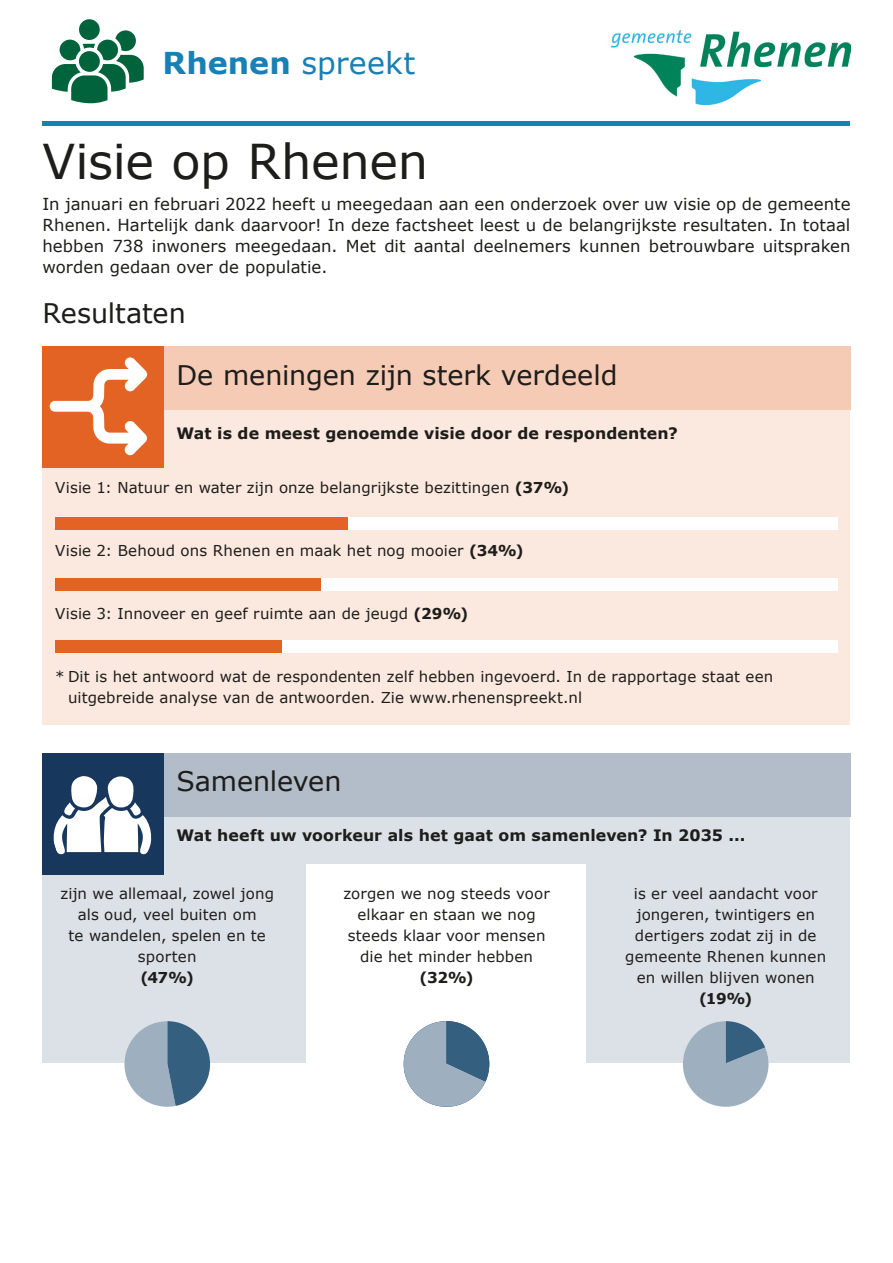
<style>
.page{position:relative;width:893px;height:1263px;background:#fff}
.page>*{position:absolute;margin:0;border:0;box-sizing:border-box;transform-origin:0 0}
.kop{font:48px "Verdana";letter-spacing:-.005em;color:#1d1d1b}
.tekst_bold_links_10{font:30.15px "Verdana";color:#1780b4}
.tussenkop{font:27px "Verdana";letter-spacing:-.005em;color:#1d1d1b}
.inleiding{font:16.5px/21px "Verdana";color:#1d1d1b;text-align:justify}
.tekst_bold_links_10-2{font:700 15.75px "Verdana";letter-spacing:.005em;color:#1d1d1b}
.tekst_centreer{font:15px/21px "Verdana";letter-spacing:.01em;color:#1d1d1b;text-align:center}
.tekst_centreer-2{font:700 15px "Verdana";color:#1d1d1b}
.s1{font-weight:700}
</style>
<div class="page">
<div style="left:43px;top:754px;width:807px;height:308px;background:#dce1e7"></div>
<hr style="left:43px;top:121px;width:807px;height:4px;background:#1780b4">
<div style="left:43px;top:363px;width:807px;height:361px;background:#fbe8de"></div>
<div style="left:306px;top:865px;width:280px;height:276px;background:#fff"></div>
<svg style="left:124px;top:1021px;width:86px;height:86px"></svg>
<svg style="left:404px;top:1021px;width:85px;height:86px"></svg>
<svg style="left:683px;top:1021px;width:85px;height:86px"></svg>
<div style="left:55px;top:517px;width:783px;height:13px;background:#fff"></div>
<div style="left:55px;top:579px;width:783px;height:12px;background:#fff"></div>
<div style="left:55px;top:640px;width:783px;height:13px;background:#fff"></div>
<div style="left:55px;top:517px;width:293px;height:13px;background:#e26323"></div>
<div style="left:55px;top:579px;width:266px;height:12px;background:#e26323"></div>
<div style="left:55px;top:640px;width:227px;height:13px;background:#e26323"></div>
<div style="left:43px;top:753px;width:121px;height:122px;background:#17375d"></div>
<svg style="left:54px;top:776px;width:97px;height:78px"></svg>
<div style="left:43px;top:346px;width:121px;height:122px;background:#e26323"></div>
<svg style="left:50px;top:357px;width:98px;height:98px"></svg>
<div style="left:164px;top:346px;width:686px;height:64px;background:#f5cbb6"></div>
<div style="left:164px;top:753px;width:686px;height:64px;background:#b3bdc9"></div>
<div style="left:79px;top:19px;width:21px;height:21px;background:#00633b;border-radius:50%"></div>
<svg style="left:52px;top:30px;width:92px;height:73px"></svg>
<img style="left:612px;top:31px;width:238px;height:74px">
<p class="tekst_bold_links_10" style="left:162px;top:42px;width:254px"><span class="s1">Rhenen</span> spreekt</p>
<h1 class="kop" style="left:43px;top:128px;width:387px">Visie op Rhenen</h1>
<p class="inleiding" style="left:43px;top:193px;width:809px">In januari en februari 2022 heeft u meegedaan aan een onderzoek over uw visie op de gemeente Rhenen. Hartelijk dank daarvoor! In deze factsheet leest u de belangrijkste resultaten. In totaal hebben 738 inwoners meegedaan. Met dit aantal deelnemers kunnen betrouwbare uitspraken worden gedaan over de populatie.</p>
<h2 class="tussenkop" style="left:43px;top:294px;width:145px">Resultaten</h2>
<h2 class="tussenkop" style="left:176px;top:357px;width:443px">De meningen zijn sterk verdeeld</h2>
<p class="tekst_bold_links_10-2" style="left:176px;top:423px;width:503px">Wat is de meest genoemde visie door de respondenten?</p>
<p class="tekst_centreer" style="left:55px;top:477px;width:515px">Visie 1: Natuur en water zijn onze belangrijkste bezittingen <span class="s1">(37%)</span></p>
<p class="tekst_centreer" style="left:55px;top:540px;width:470px">Visie 2: Behoud ons Rhenen en maak het nog mooier <span class="s1">(34%)</span></p>
<p class="tekst_centreer" style="left:55px;top:603px;width:414px">Visie 3: Innoveer en geef ruimte aan de jeugd <span class="s1">(29%)</span></p>
<p class="tekst_centreer" style="left:55px;top:666px;width:720px">* Dit is het antwoord wat de respondenten zelf hebben ingevoerd. In de rapportage staat een</p>
<p class="tekst_centreer" style="left:68px;top:687px;width:516px">uitgebreide analyse van de antwoorden. Zie www.rhenenspreekt.nl</p>
<h2 class="tussenkop" style="left:176px;top:763px;width:167px">Samenleven</h2>
<p class="tekst_bold_links_10-2" style="left:176px;top:825px;width:571px">Wat heeft uw voorkeur als het gaat om samenleven? In 2035 ...</p>
<p class="tekst_centreer" style="left:60px;top:883px;width:215px">zijn we allemaal, zowel jong als oud, veel buiten om<br>te wandelen, spelen en te sporten</p>
<p class="tekst_centreer-2" style="left:141px;top:967px;width:55px">(47%)</p>
<p class="tekst_centreer" style="left:343px;top:883px;width:208px">zorgen we nog steeds voor elkaar en staan we nog steeds klaar voor mensen die het minder hebben <span class="s1">(32%)</span></p>
<p class="tekst_centreer" style="left:625px;top:883px;width:202px">is er veel aandacht voor jongeren, twintigers en dertigers zodat zij in de gemeente Rhenen kunnen en willen blijven wonen <span class="s1">(19%)</span></p>
</div>
